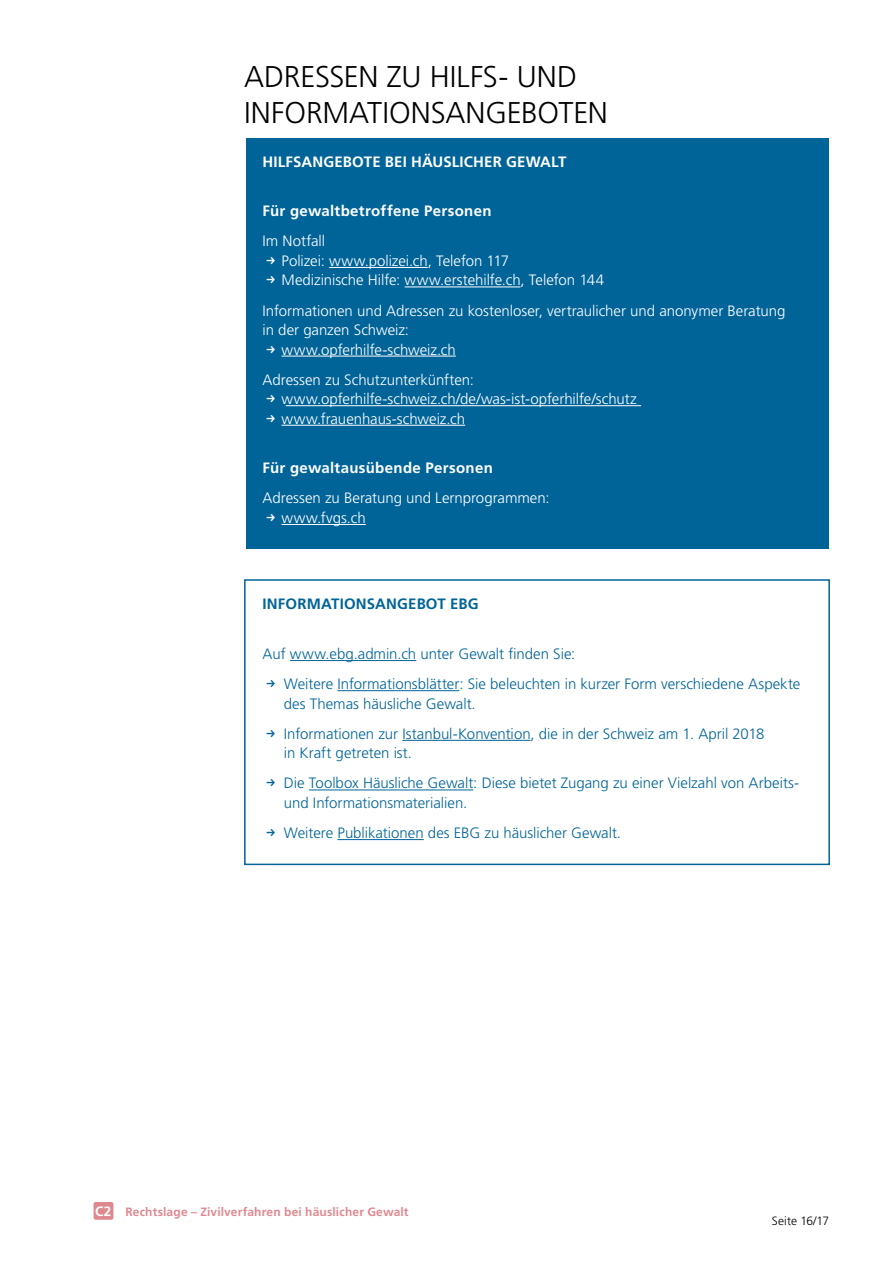
<style>
.page{position:relative;width:893px;height:1263px;background:#fff}
.page>*{position:absolute;margin:0;border:0;box-sizing:border-box;transform-origin:0 0}
.Titelebene_1{font:300 30px/36px "Frutiger";letter-spacing:-.005em;color:#000}
.t1{font:300 15px/30.2px "Frutiger";color:#006499}
.t2{font:300 15px/19.5px "Frutiger";letter-spacing:-.005em;color:#fff}
.t3{font:700 15px "Frutiger";letter-spacing:.015em;color:#fff}
.t4{font:700 15px "Frutiger";letter-spacing:.01em;color:#006499}
.t5{font:700 12px "Frutiger";letter-spacing:.015em;color:#df888f}
.t6{font:300 12px "Frutiger";letter-spacing:.005em;color:#000}
.s1{font-size:13.5px;color:#fff}
</style>
<div class="page">
<div style="left:94px;top:1202px;width:19px;height:18px;background:#df888f;border-radius:2px"></div>
<div style="left:246px;top:138px;width:582px;height:410px;background:#006499"></div>
<hr style="left:329px;top:267px;width:99px;height:1px;background:#fff">
<hr style="left:405px;top:287px;width:115px;height:1px;background:#fff">
<hr style="left:282px;top:356px;width:174px;height:1px;background:#fff">
<hr style="left:286px;top:405px;width:355px;height:1px;background:#fff">
<hr style="left:282px;top:425px;width:183px;height:1px;background:#fff">
<hr style="left:282px;top:524px;width:84px;height:1px;background:#fff">
<hr style="left:290px;top:660px;width:126px;height:1px;background:#006499">
<hr style="left:337px;top:690px;width:122px;height:1px;background:#006499">
<hr style="left:402px;top:740px;width:128px;height:1px;background:#006499">
<hr style="left:309px;top:789px;width:164px;height:1px;background:#006499">
<hr style="left:337px;top:839px;width:87px;height:1px;background:#006499">
<div style="left:244px;top:579px;width:586px;height:286px;border:2px solid #006499"></div>
<h1 class="Titelebene_1" style="left:244px;top:59px;width:365px">ADRESSEN ZU HILFS- UND<br>INFORMATIONSANGEBOTEN</h1>
<p class="t3" style="left:263px;top:153px;width:305px">HILFSANGEBOTE BEI HÄUSLICHER GEWALT</p>
<p class="t3" style="left:263px;top:202px;width:230px">Für gewaltbetroffene Personen</p>
<p class="t2" style="left:282px;top:231px;width:324px;text-indent:-19px">Im Notfall<br>Polizei: www.polizei.ch, Telefon 117<br>Medizinische Hilfe: www.erstehilfe.ch, Telefon 144</p>
<p class="t2" style="left:263px;top:301px;width:524px">Informationen und Adressen zu kostenloser, vertraulicher und anonymer Beratung</p>
<p class="t2" style="left:263px;top:320px;width:148px">in der ganzen Schweiz:</p>
<p class="t2" style="left:282px;top:340px;width:176px">www.opferhilfe-schweiz.ch</p>
<p class="t2" style="left:282px;top:370px;width:357px;text-indent:-19px">Adressen zu Schutzunterkünften: www.opferhilfe-schweiz.ch/de/was-ist-opferhilfe/schutz www.frauenhaus-schweiz.ch</p>
<p class="t3" style="left:263px;top:459px;width:232px">Für gewaltausübende Personen</p>
<p class="t2" style="left:282px;top:488px;width:269px;text-indent:-19px">Adressen zu Beratung und Lernprogrammen: www.fvgs.ch</p>
<p class="t4" style="left:263px;top:595px;width:218px">INFORMATIONSANGEBOT EBG</p>
<p class="t1" style="left:284px;top:639px;width:518px;text-indent:-21px">Auf www.ebg.admin.ch unter Gewalt finden Sie:<br>Weitere Informationsblätter: Sie beleuchten in kurzer Form verschiedene Aspekte</p>
<p class="t1" style="left:284px;top:688px;width:482px">des Themas häusliche Gewalt.<br>Informationen zur Istanbul-Konvention, die in der Schweiz am 1. April 2018</p>
<p class="t1" style="left:284px;top:738px;width:517px">in Kraft getreten ist.<br>Die Toolbox Häusliche Gewalt: Diese bietet Zugang zu einer Vielzahl von Arbeits-</p>
<p class="t1" style="left:284px;top:788px;width:339px">und Informationsmaterialien.<br>Weitere Publikationen des EBG zu häuslicher Gewalt.</p>
<p class="t5" style="left:95px;top:1204px;width:315px"><span class="s1">C2</span> Rechtslage – Zivilverfahren bei häuslicher Gewalt</p>
<p class="t6" style="left:772px;top:1214px;width:59px">Seite 16/17</p>
</div>
